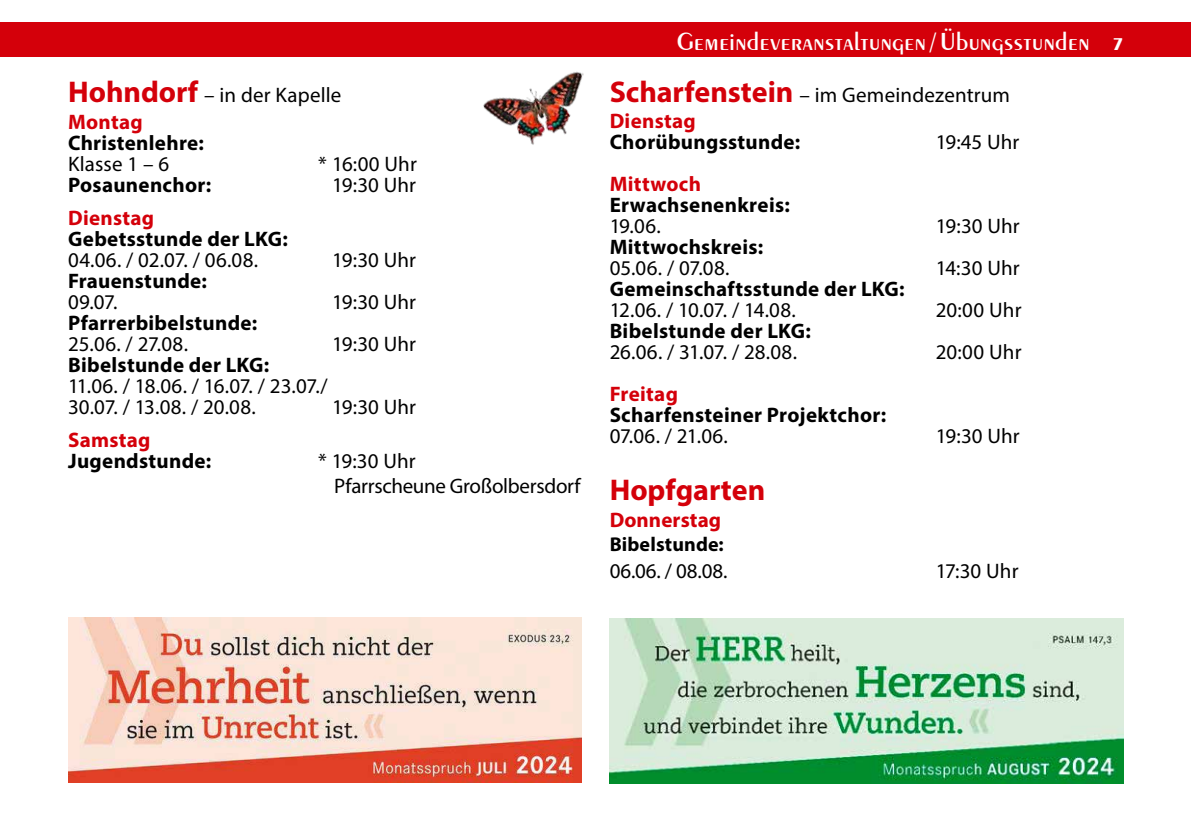
<style>
.page{position:relative;width:1191px;height:840px;background:#fff}
.page>*{position:absolute;margin:0;border:0;box-sizing:border-box;transform-origin:0 0}
.t1{font:700 30px "Myriad Pro";color:#d4000a}
.t2{font:600 26px "Exotic 350 BT";color:#fff}
.t3{font:21px/26px "Myriad Pro";letter-spacing:.005em;color:#000}
.t4{font:700 21px "Myriad Pro";letter-spacing:.015em;color:#000}
.t5{font:700 21px "Myriad Pro";letter-spacing:.015em;color:#d4000a}
.t6{font:21px/25.2px "Myriad Pro";letter-spacing:-.015em;color:#000}
.t7{font:21px "Myriad Pro";letter-spacing:-.03em;color:#000}
.t8{font:700 20px "Myriad Pro";letter-spacing:.005em;color:#000}
.t9{font:700 18px "Exotic 350 BT";color:#fff}
.s1{font-weight:700;font-size:30px;color:#d4000a}
.s2{font-weight:700;color:#d4000a}
</style>
<div class="page">
<div style="left:0;top:23px;width:1191px;height:34px;background:#d4000a"></div>
<img style="left:68px;top:617px;width:513px;height:164px">
<img style="left:609px;top:618px;width:514px;height:164px">
<img style="left:483px;top:71px;width:101px;height:74px">
<p class="t3" style="left:68px;top:81px;width:275px;line-height:26.6px"><span class="s1">Hohndorf</span> – in der Kapelle<br><span class="s2">Montag</span></p>
<p class="t4" style="left:68px;top:129px;width:137px">Christenlehre:</p>
<p class="t3" style="left:68px;top:150px;width:103px">Klasse 1 – 6</p>
<p class="t3" style="left:318px;top:150px;width:100px">* 16:00 Uhr</p>
<p class="t4" style="left:68px;top:171px;width:145px">Posaunenchor:</p>
<p class="t3" style="left:332px;top:171px;width:85px">19:30 Uhr</p>
<p class="t5" style="left:68px;top:204px;width:88px">Dienstag</p>
<p class="t4" style="left:68px;top:225px;width:221px">Gebetsstunde der LKG:</p>
<p class="t3" style="left:68px;top:246px;width:192px">04.06. / 02.07. / 06.08.</p>
<p class="t3" style="left:332px;top:246px;width:85px">19:30 Uhr</p>
<p class="t4" style="left:68px;top:267px;width:140px">Frauenstunde:</p>
<p class="t3" style="left:68px;top:288px;width:51px">09.07.</p>
<p class="t3" style="left:332px;top:288px;width:85px">19:30 Uhr</p>
<p class="t4" style="left:68px;top:309px;width:191px">Pfarrerbibelstunde:</p>
<p class="t3" style="left:68px;top:330px;width:121px">25.06. / 27.08.</p>
<p class="t3" style="left:332px;top:330px;width:85px">19:30 Uhr</p>
<p class="t4" style="left:68px;top:351px;width:203px">Bibelstunde der LKG:</p>
<p class="t3" style="left:68px;top:375px;width:261px;line-height:21px">11.06. / 18.06. / 16.07. / 23.07./<br>30.07. / 13.08. / 20.08.</p>
<p class="t3" style="left:332px;top:393px;width:85px">19:30 Uhr</p>
<p class="t5" style="left:68px;top:426px;width:84px">Samstag</p>
<p class="t4" style="left:68px;top:447px;width:145px">Jugendstunde:</p>
<p class="t6" style="left:334px;top:448px;width:248px;text-indent:-16px">* 19:30 Uhr<br>Pfarrscheune Großolbersdorf</p>
<p class="t2" style="left:677px;top:25px;width:414px">Gemeindeveranstaltungen /Übungsstunden</p>
<p class="t3" style="left:609px;top:82px;width:402px"><span class="s1">Scharfenstein</span> – im Gemeindezentrum<br><span class="s2">Dienstag</span></p>
<p class="t4" style="left:609px;top:128px;width:192px">Chorübungsstunde:</p>
<p class="t3" style="left:935px;top:128px;width:85px">19:45 Uhr</p>
<p class="t5" style="left:609px;top:170px;width:93px">Mittwoch</p>
<p class="t4" style="left:609px;top:191px;width:182px">Erwachsenenkreis:</p>
<p class="t3" style="left:609px;top:212px;width:53px">19.06.</p>
<p class="t3" style="left:935px;top:212px;width:85px">19:30 Uhr</p>
<p class="t4" style="left:609px;top:233px;width:155px">Mittwochskreis:</p>
<p class="t3" style="left:609px;top:254px;width:121px">05.06. / 07.08.</p>
<p class="t3" style="left:935px;top:254px;width:85px">14:30 Uhr</p>
<p class="t4" style="left:609px;top:275px;width:296px">Gemeinschaftsstunde der LKG:</p>
<p class="t7" style="left:609px;top:297px;width:188px">12.06. / 10.07. / 14.08.</p>
<p class="t3" style="left:935px;top:296px;width:87px">20:00 Uhr</p>
<p class="t4" style="left:609px;top:317px;width:203px">Bibelstunde der LKG:</p>
<p class="t3" style="left:609px;top:338px;width:189px">26.06. / 31.07. / 28.08.</p>
<p class="t3" style="left:935px;top:338px;width:87px">20:00 Uhr</p>
<p class="t5" style="left:609px;top:380px;width:70px">Freitag</p>
<p class="t4" style="left:609px;top:401px;width:278px">Scharfensteiner Projektchor:</p>
<p class="t3" style="left:609px;top:422px;width:120px">07.06. / 21.06.</p>
<p class="t3" style="left:935px;top:422px;width:85px">19:30 Uhr</p>
<h1 class="t1" style="left:609px;top:470px;width:157px">Hopfgarten</h1>
<p class="t5" style="left:609px;top:506px;width:113px">Donnerstag</p>
<p class="t8" style="left:609px;top:531px;width:116px">Bibelstunde:</p>
<p class="t3" style="left:609px;top:557px;width:119px">06.06. / 08.08.</p>
<p class="t3" style="left:935px;top:557px;width:84px">17:30 Uhr</p>
<p class="t9" style="left:1113px;top:33px;width:11px">7</p>
</div>
